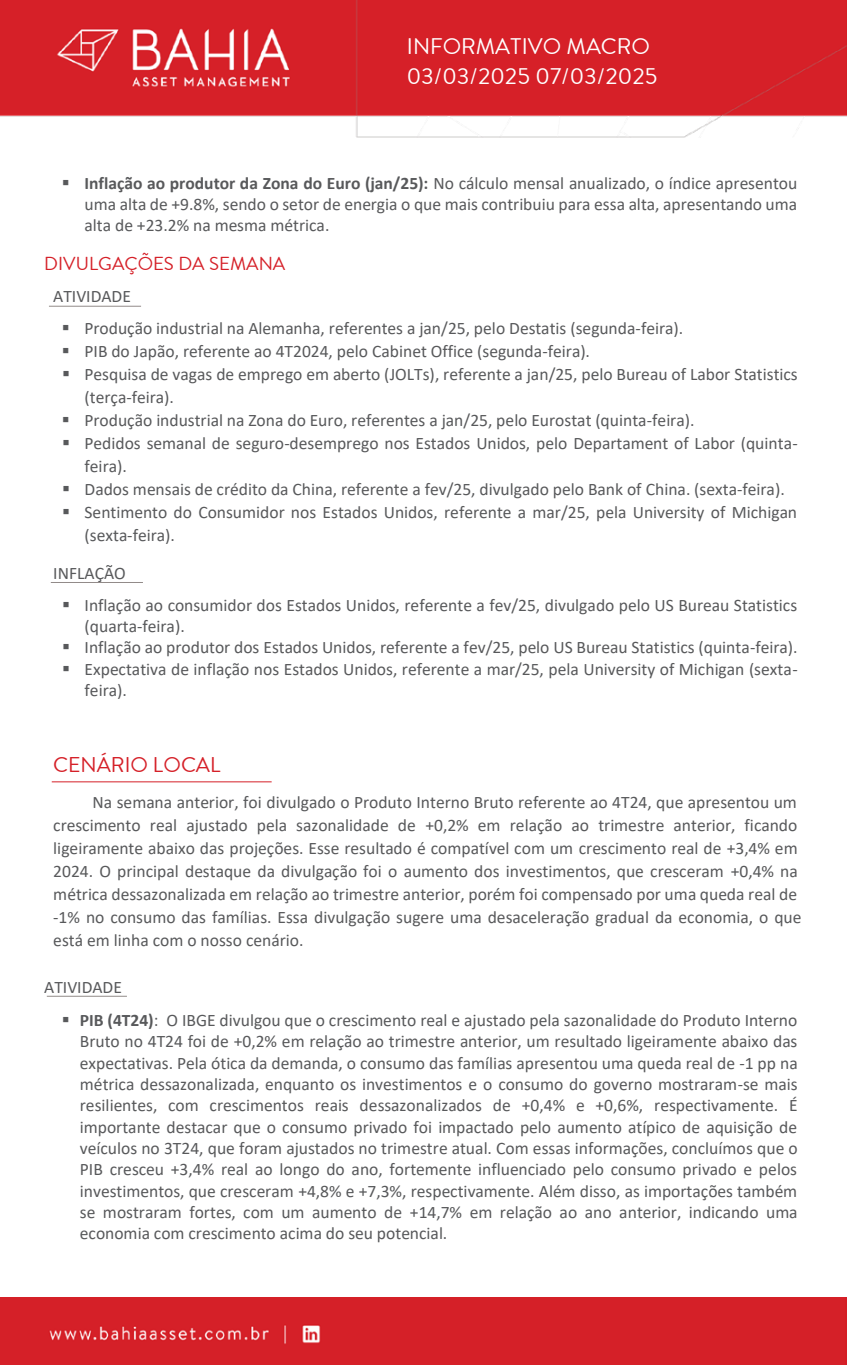
<style>
.page{position:relative;width:847px;height:1365px;background:#fff}
.page>*{position:absolute;margin:0;border:0;box-sizing:border-box;transform-origin:0 0}
.t1{font:22.5px/29.2px "Brandon Text Office";color:#fff}
.t2{font:21.25px "Brandon Text Office";color:#d52028}
.t3{font:18.75px "Brandon Text Office";color:#d52028}
.t4{font:17.5px/21.4px "Calibri";color:#58595b}
.s1{font-weight:700}
</style>
<div class="page">
<img style="left:0;top:0;width:847px;height:137px">
<div style="left:0;top:1297px;width:847px;height:67px;background:#d52028"></div>
<hr style="left:52px;top:781px;width:220px;height:1px;background:#d52028">
<hr style="left:51px;top:582px;width:92px;height:1px;background:#928b89">
<hr style="left:49px;top:306px;width:92px;height:1px;background:#928b89">
<hr style="left:47px;top:995px;width:80px;height:1px;background:#928b89">
<p class="t1" style="left:407px;top:31px;width:252px">INFORMATIVO MACRO<br>03/03/2025 07/03/2025</p>
<p class="t4" style="left:84px;top:171px;width:714px;text-align:justify;text-indent:-23px">▪ <span class="s1">Inflação ao produtor da Zona do Euro (jan/25):</span> No cálculo mensal anualizado, o índice apresentou uma alta de +9.8%, sendo o setor de energia o que mais contribuiu para essa alta, apresentando uma alta de +23.2% na mesma métrica.</p>
<p class="t3" style="left:44px;top:250px;width:243px">DIVULGAÇÕES DA SEMANA</p>
<p class="t4" style="left:53px;top:285px;width:79px">ATIVIDADE</p>
<p class="t4" style="left:62px;top:317px;width:623px">▪ Produção industrial na Alemanha, referentes a jan/25, pelo Destatis (segunda-feira).</p>
<p class="t4" style="left:62px;top:339px;width:530px">▪ PIB do Japão, referente ao 4T2024, pelo Cabinet Office (segunda-feira).</p>
<p class="t4" style="left:85px;top:362px;width:715px;line-height:23.1px;text-indent:-23px">▪ Pesquisa de vagas de emprego em aberto (JOLTs), referente a jan/25, pelo Bureau of Labor Statistics (terça-feira).</p>
<p class="t4" style="left:62px;top:409px;width:634px">▪ Produção industrial na Zona do Euro, referentes a jan/25, pelo Eurostat (quinta-feira).</p>
<p class="t4" style="left:85px;top:431px;width:715px;line-height:23.1px;text-indent:-23px">▪ Pedidos semanal de seguro-desemprego nos Estados Unidos, pelo Departament of Labor (quinta&shy;feira).</p>
<p class="t4" style="left:62px;top:478px;width:724px">▪ Dados mensais de crédito da China, referente a fev/25, divulgado pelo Bank of China. (sexta-feira).</p>
<p class="t4" style="left:85px;top:500px;width:714px;line-height:23px;text-indent:-23px">▪ Sentimento do Consumidor nos Estados Unidos, referente a mar/25, pela University of Michigan (sexta-feira).</p>
<p class="t4" style="left:53px;top:562px;width:74px">INFLAÇÃO</p>
<p class="t4" style="left:85px;top:593px;width:714px;text-indent:-23px">▪ Inflação ao consumidor dos Estados Unidos, referente a fev/25, divulgado pelo US Bureau Statistics (quarta-feira).</p>
<p class="t4" style="left:62px;top:636px;width:737px">▪ Inflação ao produtor dos Estados Unidos, referente a fev/25, pelo US Bureau Statistics (quinta-feira).</p>
<p class="t4" style="left:85px;top:657px;width:715px;text-indent:-23px">▪ Expectativa de inflação nos Estados Unidos, referente a mar/25, pela University of Michigan (sexta&shy;feira).</p>
<p class="t2" style="left:53px;top:750px;width:169px">CENÁRIO LOCAL</p>
<p class="t4" style="left:53px;top:789px;width:750px;line-height:23px;text-indent:39px">Na semana anterior, foi divulgado o Produto Interno Bruto referente ao 4T24, que apresentou um crescimento real ajustado pela sazonalidade de +0,2% em relação ao trimestre anterior, ficando ligeiramente abaixo das projeções. Esse resultado é compatível com um crescimento real de +3,4% em 2024. O principal destaque da divulgação foi o aumento dos investimentos, que cresceram +0,4% na métrica dessazonalizada em relação ao trimestre anterior, porém foi compensado por uma queda real de -1% no consumo das famílias. Essa divulgação sugere uma desaceleração gradual da economia, o que está em linha com o nosso cenário.</p>
<p class="t4" style="left:44px;top:975px;width:79px">ATIVIDADE</p>
<p class="t4" style="left:80px;top:1008px;width:719px;text-align:justify;text-indent:-18px">▪ <span class="s1">PIB (4T24)</span>: O IBGE divulgou que o crescimento real e ajustado pela sazonalidade do Produto Interno Bruto no 4T24 foi de +0,2% em relação ao trimestre anterior, um resultado ligeiramente abaixo das expectativas. Pela ótica da demanda, o consumo das famílias apresentou uma queda real de -1 pp na métrica dessazonalizada, enquanto os investimentos e o consumo do governo mostraram-se mais resilientes, com crescimentos reais dessazonalizados de +0,4% e +0,6%, respectivamente. É importante destacar que o consumo privado foi impactado pelo aumento atípico de aquisição de veículos no 3T24, que foram ajustados no trimestre atual. Com essas informações, concluímos que o PIB cresceu +3,4% real ao longo do ano, fortemente influenciado pelo consumo privado e pelos investimentos, que cresceram +4,8% e +7,3%, respectivamente. Além disso, as importações também se mostraram fortes, com um aumento de +14,7% em relação ao ano anterior, indicando uma economia com crescimento acima do seu potencial.</p>
</div>
